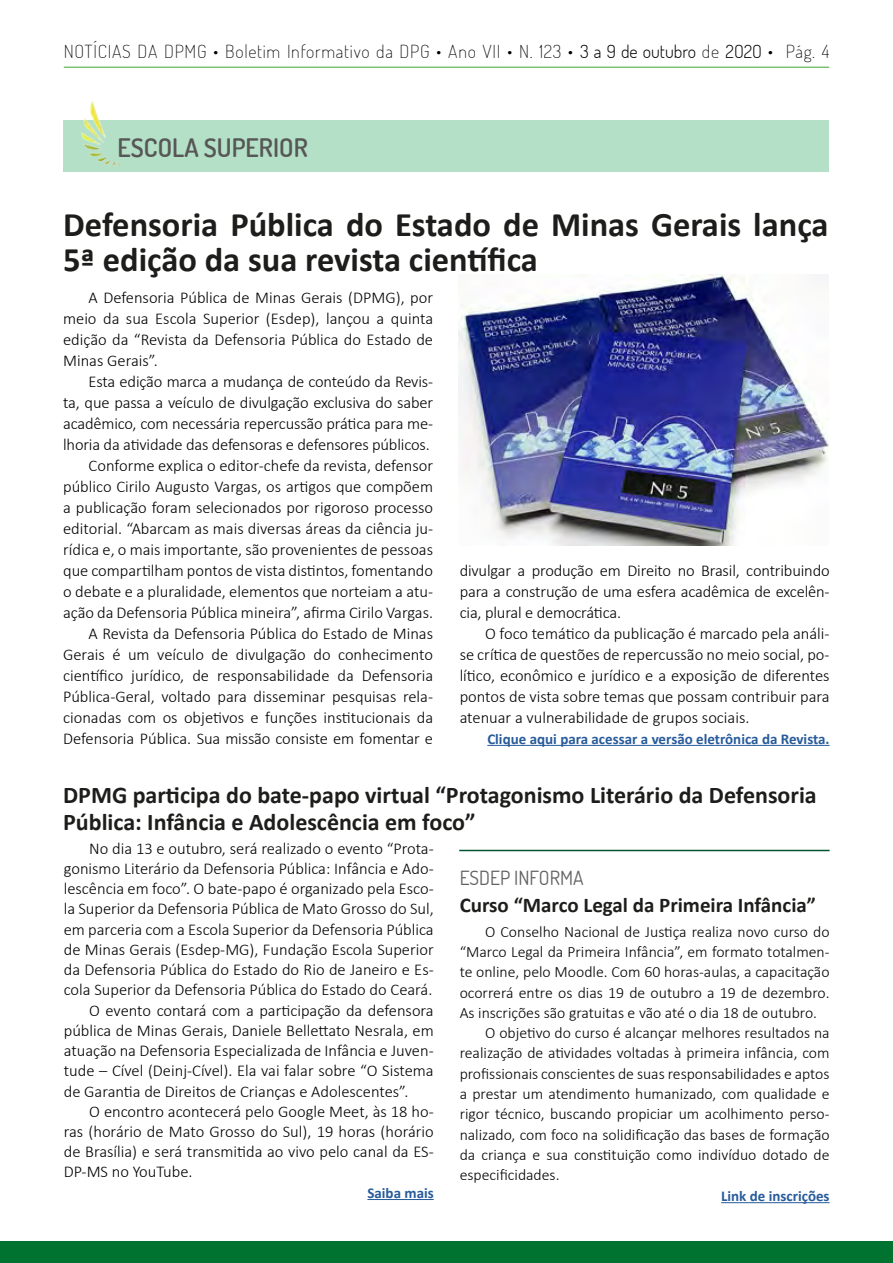
<style>
.page{position:relative;width:893px;height:1263px;background:#fff}
.page>*{position:absolute;margin:0;border:0;box-sizing:border-box;transform-origin:0 0}
.t1{font:700 34.5px/34.5px "Calibri";color:#1d1d1b}
.t2{font:600 25.5px "Dosis";color:#575756}
.t3{font:700 24px/27px "Calibri";color:#1d1d1b}
.t4{font:700 21px "Calibri";color:#1d1d1b}
.t5{font:19.5px "Dosis";color:#616160}
.t6{font:200 18px "Dosis";letter-spacing:.04em;color:#000}
.t7{font:300 16.5px/21px "Calibri";color:#000;text-align:justify}
.t8{font:300 15.75px "Calibri";color:#000}
.t9{font:700 15px "Calibri";color:#275b9b}
.s1{font-weight:300}
</style>
<div class="page">
<div style="left:0;top:1241px;width:893px;height:22px;background:#007330"></div>
<hr style="left:64px;top:67px;width:765px;height:1px;background:#3fa535">
<hr style="left:487px;top:745px;width:343px;height:1px;background:#275b9b">
<img style="left:459px;top:275px;width:369px;height:271px">
<div style="left:63px;top:120px;width:765px;height:52px;background:#b3e0c6"></div>
<img style="left:81px;top:101px;width:40px;height:65px">
<hr style="left:367px;top:1199px;width:67px;height:1px;background:#275b9b">
<hr style="left:721px;top:1202px;width:109px;height:1px;background:#275b9b">
<hr style="left:459px;top:850px;width:371px;height:1px;background:#005530">
<p class="t6" style="left:64px;top:40px;width:767px">NOTÍCIAS DA DPMG • Boletim Informativo da DPG • Ano VII • N. 123 • <span class="s1">3 a 9 de outubro</span> de <span class="s1">2O2O</span> • Pág. 4</p>
<h2 class="t2" style="left:118px;top:131px;width:192px">ESCOLA SUPERIOR</h2>
<h1 class="t1" style="left:63px;top:208px;width:767px">Defensoria Pública do Estado de Minas Gerais lança<br>5ª edição da sua revista científica</h1>
<p class="t7" style="left:63px;top:287px;width:371px;text-indent:26px">A Defensoria Pública de Minas Gerais (DPMG), por meio da sua Escola Superior (Esdep), lançou a quinta edição da “Revista da Defensoria Pública do Estado de Minas Gerais”.</p>
<p class="t7" style="left:63px;top:371px;width:371px;text-align:right">Esta edição marca a mudança de conteúdo da Revis-<br>ta, que passa a veículo de divulgação exclusiva do saber acadêmico, com necessária repercussão prática para me&shy;lhoria da atividade das defensoras e defensores públicos.<br>Conforme explica o editor-chefe da revista, defensor público Cirilo Augusto Vargas, os artigos que compõem a publicação foram selecionados por rigoroso processo editorial. “Abarcam as mais diversas áreas da ciência ju&shy;rídica e, o mais importante, são provenientes de pessoas que compartilham pontos de vista distintos, fomentando o debate e a pluralidade, elementos que norteiam a atu&shy;ação da Defensoria Pública mineira”, afirma Cirilo Vargas.<br>A Revista da Defensoria Pública do Estado de Minas Gerais é um veículo de divulgação do conhecimento científico jurídico, de responsabilidade da Defensoria Pública-Geral, voltado para disseminar pesquisas rela&shy;cionadas com os objetivos e funções institucionais da Defensoria Pública. Sua missão consiste em fomentar e</p>
<p class="t7" style="left:460px;top:559px;width:371px">divulgar a produção em Direito no Brasil, contribuindo para a construção de uma esfera acadêmica de excelên&shy;cia, plural e democrática.</p>
<p class="t7" style="left:460px;top:622px;width:371px;text-indent:26px">O foco temático da publicação é marcado pela análi&shy;se crítica de questões de repercussão no meio social, po&shy;lítico, econômico e jurídico e a exposição de diferentes pontos de vista sobre temas que possam contribuir para atenuar a vulnerabilidade de grupos sociais.</p>
<p class="t9" style="left:487px;top:729px;width:344px">Clique aqui para acessar a versão eletrônica da Revista.</p>
<h3 class="t3" style="left:63px;top:781px;width:755px">DPMG participa do bate-papo virtual “Protagonismo Literário da Defensoria<br>Pública: Infância e Adolescência em foco”</h3>
<p class="t7" style="left:89px;top:837px;width:346px">No dia 13 e outubro, será realizado o evento “Prota-</p>
<p class="t7" style="left:64px;top:858px;width:371px">gonismo Literário da Defensoria Pública: Infância e Ado-</p>
<p class="t7" style="left:64px;top:878px;width:371px">lescência em foco”. O bate-papo é organizado pela Esco-</p>
<p class="t7" style="left:64px;top:898px;width:371px">la Superior da Defensoria Pública de Mato Grosso do Sul,</p>
<p class="t7" style="left:64px;top:918px;width:371px">em parceria com a Escola Superior da Defensoria Pública</p>
<p class="t7" style="left:64px;top:939px;width:371px">de Minas Gerais (Esdep-MG), Fundação Escola Superior</p>
<p class="t7" style="left:64px;top:959px;width:371px">da Defensoria Pública do Estado do Rio de Janeiro e Es-</p>
<p class="t7" style="left:64px;top:979px;width:370px">cola Superior da Defensoria Pública do Estado do Ceará.</p>
<p class="t7" style="left:89px;top:999px;width:346px">O evento contará com a participação da defensora</p>
<p class="t7" style="left:64px;top:1019px;width:371px">pública de Minas Gerais, Daniele Bellettato Nesrala, em</p>
<p class="t7" style="left:64px;top:1040px;width:371px">atuação na Defensoria Especializada de Infância e Juven-</p>
<p class="t7" style="left:64px;top:1060px;width:371px">tude – Cível (Deinj-Cível). Ela vai falar sobre “O Sistema</p>
<p class="t7" style="left:64px;top:1080px;width:346px">de Garantia de Direitos de Crianças e Adolescentes”.</p>
<p class="t7" style="left:89px;top:1100px;width:346px">O encontro acontecerá pelo Google Meet, às 18 ho-</p>
<p class="t7" style="left:64px;top:1121px;width:371px">ras (horário de Mato Grosso do Sul), 19 horas (horário</p>
<p class="t7" style="left:64px;top:1141px;width:371px">de Brasília) e será transmitida ao vivo pelo canal da ES-</p>
<p class="t7" style="left:64px;top:1161px;width:130px">DP-MS no YouTube.</p>
<p class="t9" style="left:367px;top:1183px;width:68px">Saiba mais</p>
<p class="t5" style="left:460px;top:865px;width:125px">ESDEP INFORMA</p>
<p class="t4" style="left:460px;top:892px;width:358px">Curso “Marco Legal da Primeira Infância”</p>
<p class="t8" style="left:485px;top:922px;width:346px">O Conselho Nacional de Justiça realiza novo curso do</p>
<p class="t8" style="left:460px;top:942px;width:371px">“Marco Legal da Primeira Infância”, em formato totalmen-</p>
<p class="t8" style="left:460px;top:962px;width:371px">te online, pelo Moodle. Com 60 horas-aulas, a capacitação</p>
<p class="t8" style="left:460px;top:983px;width:371px">ocorrerá entre os dias 19 de outubro a 19 de dezembro.</p>
<p class="t8" style="left:460px;top:1003px;width:359px">As inscrições são gratuitas e vão até o dia 18 de outubro.</p>
<p class="t8" style="left:485px;top:1023px;width:346px">O objetivo do curso é alcançar melhores resultados na</p>
<p class="t8" style="left:460px;top:1043px;width:371px">realização de atividades voltadas à primeira infância, com</p>
<p class="t8" style="left:460px;top:1064px;width:371px">profissionais conscientes de suas responsabilidades e aptos</p>
<p class="t8" style="left:460px;top:1084px;width:371px">a prestar um atendimento humanizado, com qualidade e</p>
<p class="t8" style="left:460px;top:1104px;width:371px">rigor técnico, buscando propiciar um acolhimento perso-</p>
<p class="t8" style="left:460px;top:1124px;width:371px">nalizado, com foco na solidificação das bases de formação</p>
<p class="t8" style="left:460px;top:1145px;width:371px">da criança e sua constituição como indivíduo dotado de</p>
<p class="t8" style="left:460px;top:1165px;width:101px">especificidades.</p>
<p class="t9" style="left:721px;top:1186px;width:110px">Link de inscrições</p>
</div>
